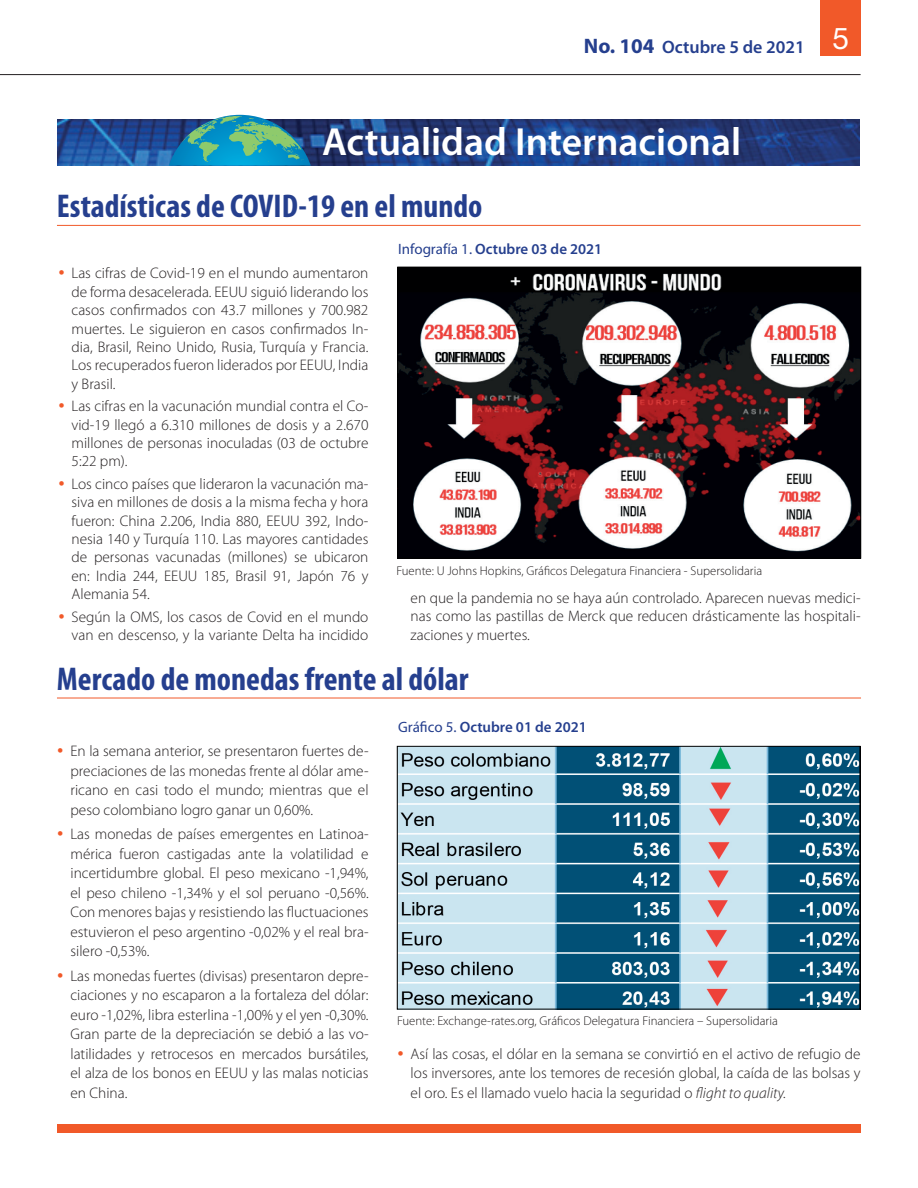
<style>
.page{position:relative;width:918px;height:1188px;background:#fff}
.page>*{position:absolute;margin:0;border:0;box-sizing:border-box;transform-origin:0 0}
.t1{font:600 39.45px "Myriad Pro";color:#fff}
.t2{font:700 condensed 33px "Myriad Pro";color:#253f8e}
.t3{font:600 18px "Myriad Pro";color:#253f8e}
.t4{font:300 15.3px/18.3px "Myriad Pro";color:#231f20;text-align:justify}
.t5{font:600 15px "Myriad Pro";color:#253f8e}
.t6{font:300 12.75px "Myriad Pro";color:#231f20}
.s1{font-weight:700;font-size:21px}
.s2{font-weight:400}
.s3{font-style:italic}
</style>
<div class="page">
<div style="left:820px;top:0;width:41px;height:56px;background:#f15929"></div>
<hr style="left:0;top:74px;width:861px;height:1px;background:#231f20">
<img style="left:57px;top:119px;width:803px;height:47px">
<hr style="left:57px;top:225px;width:804px;height:1px;background:#f15929">
<hr style="left:57px;top:698px;width:804px;height:1px;background:#f15929">
<img style="left:400px;top:269px;width:459px;height:287px">
<div style="left:398px;top:267px;width:463px;height:291px;border:1px solid #000"></div>
<img style="left:399px;top:748px;width:459px;height:259px">
<div style="left:397px;top:746px;width:463px;height:263px;border:1px solid #000"></div>
<svg style="left:169px;top:115px;width:142px;height:51px;background:#3592a6"></svg>
<div style="left:57px;top:1125px;width:804px;height:8px;background:#f15929"></div>
<p class="t3" style="left:584px;top:37px;width:267px"><span class="s1">No. 104</span> Octubre 5 de 2021 <sup>5</sup></p>
<h1 class="t1" style="left:322px;top:120px;width:421px">Actualidad Internacional</h1>
<h2 class="t2" style="left:57px;top:188px;width:427px">Estadísticas de COVID-19 en el mundo</h2>
<p class="t5" style="left:398px;top:241px;width:206px"><span class="s2">Infografía 1.</span> Octubre 03 de 2021</p>
<p class="t4" style="left:72px;top:264px;width:298px">Las cifras de Covid-19 en el mundo aumentaron de forma desacelerada. EEUU siguió liderando los casos confirmados con 43.7 millones y 700.982 muertes. Le siguieron en casos confirmados In&shy;dia, Brasil, Reino Unido, Rusia, Turquía y Francia.<br>Los recuperados fueron liderados por EEUU, India y Brasil.</p>
<p class="t4" style="left:72px;top:397px;width:298px">Las cifras en la vacunación mundial contra el Co&shy;vid-19 llegó a 6.310 millones de dosis y a 2.670 millones de personas inoculadas (03 de octubre 5:22 pm).</p>
<p class="t4" style="left:72px;top:475px;width:298px">Los cinco países que lideraron la vacunación ma&shy;siva en millones de dosis a la misma fecha y hora fueron: China 2.206, India 880, EEUU 392, Indo&shy;nesia 140 y Turquía 110. Las mayores cantidades de personas vacunadas (millones) se ubicaron en: India 244, EEUU 185, Brasil 91, Japón 76 y Alemania 54.</p>
<p class="t4" style="left:72px;top:608px;width:298px">Según la OMS, los casos de Covid en el mundo van en descenso, y la variante Delta ha incidido</p>
<p class="t6" style="left:396px;top:564px;width:367px">Fuente: U Johns Hopkins, Gráficos Delegatura Financiera - Supersolidaria</p>
<p class="t4" style="left:411px;top:589px;width:451px">en que la pandemia no se haya aún controlado. Aparecen nuevas medici&shy;nas como las pastillas de Merck que reducen drásticamente las hospitali&shy;zaciones y muertes.</p>
<h2 class="t2" style="left:57px;top:661px;width:413px">Mercado de monedas frente al dólar</h2>
<p class="t4" style="left:70px;top:742px;width:300px;line-height:19.5px">En la semana anterior, se presentaron fuertes de&shy;preciaciones de las monedas frente al dólar ame&shy;ricano en casi todo el mundo; mientras que el peso colombiano logro ganar un 0,60%.</p>
<p class="t4" style="left:70px;top:825px;width:300px;line-height:19.5px">Las monedas de países emergentes en Latinoa&shy;mérica fueron castigadas ante la volatilidad e incertidumbre global. El peso mexicano -1,94%, el peso chileno -1,34% y el sol peruano -0,56%.<br>Con menores bajas y resistiendo las fluctuaciones estuvieron el peso argentino -0,02% y el real bra&shy;silero -0,53%.</p>
<p class="t4" style="left:70px;top:966px;width:300px;line-height:19.5px">Las monedas fuertes (divisas) presentaron depre&shy;ciaciones y no escaparon a la fortaleza del dólar: euro -1,02%, libra esterlina -1,00% y el yen -0,30%.<br>Gran parte de la depreciación se debió a las vo&shy;latilidades y retrocesos en mercados bursátiles, el alza de los bonos en EEUU y las malas noticias en China.</p>
<p class="t5" style="left:398px;top:718px;width:190px"><span class="s2">Gráfico 5.</span> Octubre 01 de 2021</p>
<p class="t6" style="left:397px;top:1014px;width:382px">Fuente: Exchange-rates.org, Gráficos Delegatura Financiera – Supersolidaria</p>
<p class="t4" style="left:411px;top:1044px;width:451px;line-height:19.5px">Así las cosas, el dólar en la semana se convirtió en el activo de refugio de los inversores, ante los temores de recesión global, la caída de las bolsas y el oro. Es el llamado vuelo hacia la seguridad o <span class="s3">flight to quality.</span></p>
</div>
